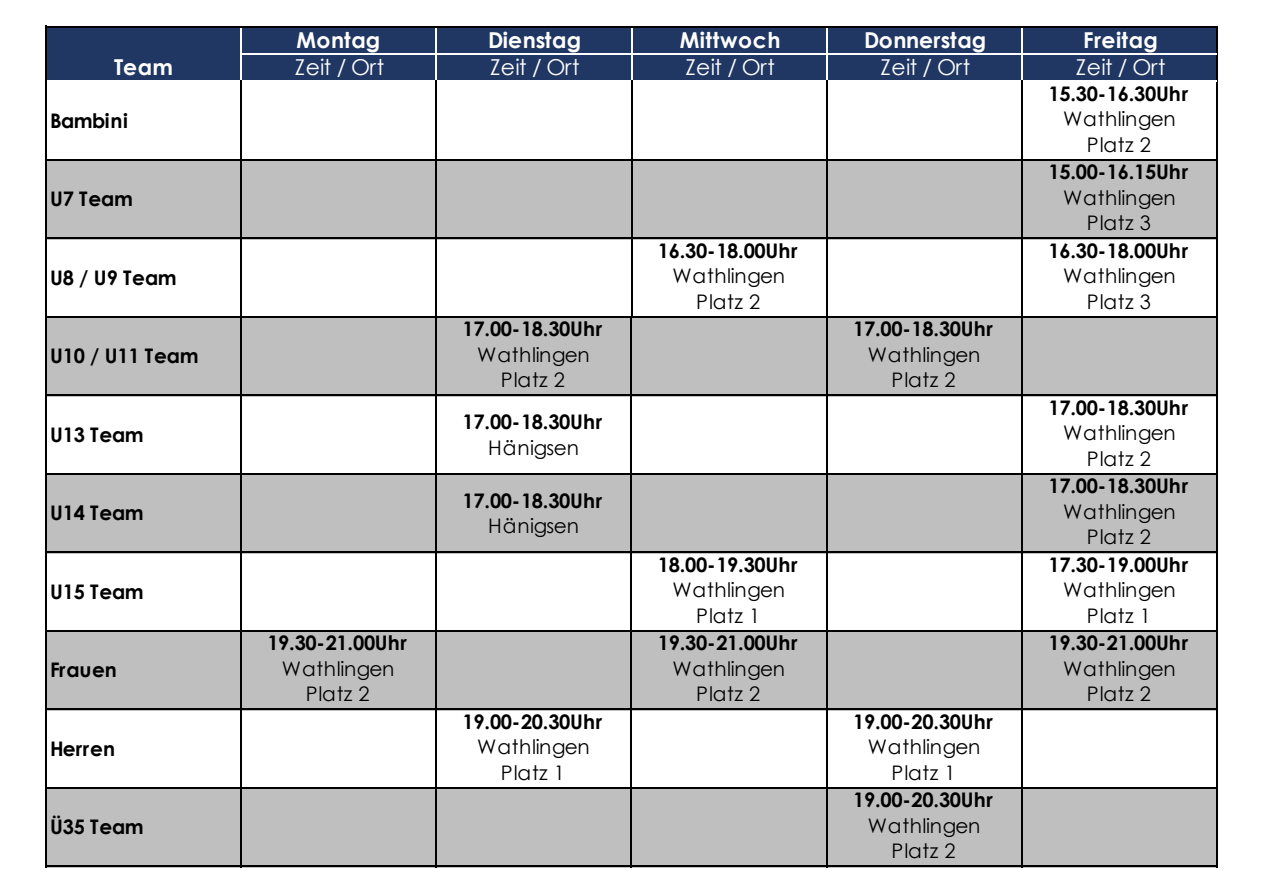
<style>
.page{position:relative;width:1263px;height:893px;background:#fff}
.page>*{position:absolute;margin:0;border:0;box-sizing:border-box;transform-origin:0 0}
.t1{font:700 21.9px "Century Gothic";letter-spacing:.015em;color:#fff}
.t2{font:21.9px "Century Gothic";letter-spacing:.015em;color:#fff}
.t3{font:700 20.1px "Century Gothic";letter-spacing:-.015em;color:#000}
.t4{font:20.1px/25.5px "Century Gothic";letter-spacing:.025em;color:#000;text-align:center}
.t5{font:20.1px "Century Gothic";letter-spacing:-.015em;color:#000}
</style>
<div class="page">
<div style="left:46px;top:28px;width:1172px;height:54px;background:#203764"></div>
<div style="left:46px;top:159px;width:1172px;height:80px;background:#bfbfbf"></div>
<div style="left:46px;top:316px;width:1172px;height:80px;background:#bfbfbf"></div>
<div style="left:46px;top:473px;width:1172px;height:80px;background:#bfbfbf"></div>
<div style="left:46px;top:630px;width:1172px;height:80px;background:#bfbfbf"></div>
<div style="left:46px;top:787px;width:1172px;height:80px;background:#bfbfbf"></div>
<hr style="left:46px;top:81px;width:194px;height:1px;background:#fff">
<hr style="left:240px;top:28px;width:2px;height:53px;background:#fff">
<hr style="left:242px;top:81px;width:193px;height:1px;background:#fff">
<hr style="left:435px;top:28px;width:2px;height:53px;background:#fff">
<hr style="left:437px;top:81px;width:194px;height:1px;background:#fff">
<hr style="left:631px;top:28px;width:1px;height:53px;background:#fff">
<hr style="left:632px;top:81px;width:194px;height:1px;background:#fff">
<hr style="left:826px;top:28px;width:2px;height:53px;background:#fff">
<hr style="left:828px;top:81px;width:193px;height:1px;background:#fff">
<hr style="left:1021px;top:28px;width:2px;height:53px;background:#fff">
<hr style="left:45px;top:26px;width:1px;height:133px;background:#000">
<hr style="left:45px;top:161px;width:1px;height:76px;background:#000">
<hr style="left:45px;top:239px;width:1px;height:79px;background:#000">
<hr style="left:240px;top:81px;width:2px;height:235px;background:#000">
<hr style="left:435px;top:81px;width:2px;height:235px;background:#000">
<hr style="left:631px;top:81px;width:1px;height:235px;background:#000">
<hr style="left:826px;top:81px;width:2px;height:235px;background:#000">
<hr style="left:1021px;top:81px;width:2px;height:235px;background:#000">
<hr style="left:1216px;top:28px;width:2px;height:288px;background:#000">
<hr style="left:45px;top:318px;width:1px;height:549px;background:#000">
<hr style="left:240px;top:318px;width:2px;height:549px;background:#000">
<hr style="left:435px;top:318px;width:2px;height:549px;background:#000">
<hr style="left:631px;top:318px;width:1px;height:549px;background:#000">
<hr style="left:826px;top:318px;width:2px;height:549px;background:#000">
<hr style="left:1021px;top:318px;width:2px;height:549px;background:#000">
<hr style="left:1216px;top:316px;width:2px;height:551px;background:#000">
<hr style="left:46px;top:26px;width:1172px;height:2px;background:#000">
<hr style="left:242px;top:53px;width:974px;height:2px;background:#fff">
<hr style="left:1023px;top:81px;width:193px;height:1px;background:#fff">
<hr style="left:45px;top:159px;width:1171px;height:2px;background:#000">
<hr style="left:45px;top:237px;width:1171px;height:2px;background:#000">
<hr style="left:46px;top:316px;width:1170px;height:2px;background:#000">
<hr style="left:46px;top:394px;width:1172px;height:2px;background:#000">
<hr style="left:46px;top:473px;width:1172px;height:2px;background:#000">
<hr style="left:46px;top:551px;width:1172px;height:2px;background:#000">
<hr style="left:46px;top:630px;width:1172px;height:2px;background:#000">
<hr style="left:46px;top:708px;width:1172px;height:2px;background:#000">
<hr style="left:46px;top:787px;width:1172px;height:2px;background:#000">
<hr style="left:46px;top:865px;width:1172px;height:2px;background:#000">
<p class="t1" style="left:297px;top:23px;width:85px">Montag</p>
<p class="t1" style="left:488px;top:23px;width:94px">Dienstag</p>
<p class="t1" style="left:680px;top:23px;width:102px">Mittwoch</p>
<p class="t1" style="left:864px;top:23px;width:124px">Donnerstag</p>
<p class="t1" style="left:1083px;top:23px;width:76px">Freitag</p>
<p class="t1" style="left:114px;top:50px;width:60px">Team</p>
<p class="t2" style="left:295px;top:52px;width:91px">Zeit / Ort</p>
<p class="t2" style="left:490px;top:52px;width:91px">Zeit / Ort</p>
<p class="t2" style="left:685px;top:52px;width:91px">Zeit / Ort</p>
<p class="t2" style="left:881px;top:52px;width:91px">Zeit / Ort</p>
<p class="t2" style="left:1076px;top:52px;width:91px">Zeit / Ort</p>
<p class="t3" style="left:50px;top:105px;width:79px">Bambini</p>
<p class="t3" style="left:1048px;top:78px;width:141px">15.30-16.30Uhr</p>
<p class="t4" style="left:1063px;top:106px;width:114px">Wathlingen<br>Platz 2</p>
<p class="t3" style="left:50px;top:184px;width:84px">U7 Team</p>
<p class="t3" style="left:50px;top:262px;width:128px">U8 / U9 Team</p>
<p class="t3" style="left:50px;top:341px;width:150px">U10 / U11 Team</p>
<p class="t3" style="left:50px;top:419px;width:95px">U13 Team</p>
<p class="t3" style="left:50px;top:498px;width:95px">U14 Team</p>
<p class="t3" style="left:50px;top:576px;width:95px">U15 Team</p>
<p class="t3" style="left:50px;top:655px;width:68px">Frauen</p>
<p class="t3" style="left:50px;top:733px;width:66px">Herren</p>
<p class="t3" style="left:50px;top:812px;width:95px">Ü35 Team</p>
<p class="t3" style="left:267px;top:627px;width:141px">19.30-21.00Uhr</p>
<p class="t4" style="left:282px;top:655px;width:114px">Wathlingen<br>Platz 2</p>
<p class="t3" style="left:463px;top:313px;width:141px">17.00-18.30Uhr</p>
<p class="t4" style="left:477px;top:341px;width:114px">Wathlingen<br>Platz 2</p>
<p class="t3" style="left:463px;top:407px;width:141px">17.00-18.30Uhr</p>
<p class="t5" style="left:488px;top:433px;width:92px">Hänigsen</p>
<p class="t3" style="left:463px;top:485px;width:141px">17.00-18.30Uhr</p>
<p class="t5" style="left:488px;top:512px;width:92px">Hänigsen</p>
<p class="t3" style="left:463px;top:706px;width:141px">19.00-20.30Uhr</p>
<p class="t4" style="left:477px;top:734px;width:114px">Wathlingen<br>Platz 1</p>
<p class="t3" style="left:658px;top:235px;width:141px">16.30-18.00Uhr</p>
<p class="t4" style="left:672px;top:263px;width:114px">Wathlingen<br>Platz 2</p>
<p class="t3" style="left:658px;top:549px;width:141px">18.00-19.30Uhr</p>
<p class="t4" style="left:672px;top:577px;width:114px">Wathlingen<br>Platz 1</p>
<p class="t3" style="left:658px;top:627px;width:141px">19.30-21.00Uhr</p>
<p class="t4" style="left:672px;top:655px;width:114px">Wathlingen<br>Platz 2</p>
<p class="t3" style="left:853px;top:313px;width:141px">17.00-18.30Uhr</p>
<p class="t4" style="left:868px;top:341px;width:114px">Wathlingen<br>Platz 2</p>
<p class="t3" style="left:853px;top:706px;width:141px">19.00-20.30Uhr</p>
<p class="t4" style="left:868px;top:734px;width:114px">Wathlingen<br>Platz 1</p>
<p class="t3" style="left:853px;top:784px;width:141px">19.00-20.30Uhr</p>
<p class="t4" style="left:868px;top:812px;width:114px">Wathlingen<br>Platz 2</p>
<p class="t3" style="left:1048px;top:157px;width:141px">15.00-16.15Uhr</p>
<p class="t4" style="left:1063px;top:184px;width:114px">Wathlingen<br>Platz 3</p>
<p class="t3" style="left:1048px;top:235px;width:141px">16.30-18.00Uhr</p>
<p class="t4" style="left:1063px;top:263px;width:114px">Wathlingen<br>Platz 3</p>
<p class="t3" style="left:1048px;top:392px;width:141px">17.00-18.30Uhr</p>
<p class="t4" style="left:1063px;top:420px;width:114px">Wathlingen<br>Platz 2</p>
<p class="t3" style="left:1048px;top:470px;width:141px">17.00-18.30Uhr</p>
<p class="t4" style="left:1063px;top:498px;width:114px">Wathlingen<br>Platz 2</p>
<p class="t3" style="left:1048px;top:549px;width:141px">17.30-19.00Uhr</p>
<p class="t4" style="left:1063px;top:577px;width:114px">Wathlingen<br>Platz 1</p>
<p class="t3" style="left:1048px;top:627px;width:141px">19.30-21.00Uhr</p>
<p class="t4" style="left:1063px;top:655px;width:114px">Wathlingen<br>Platz 2</p>
</div>
